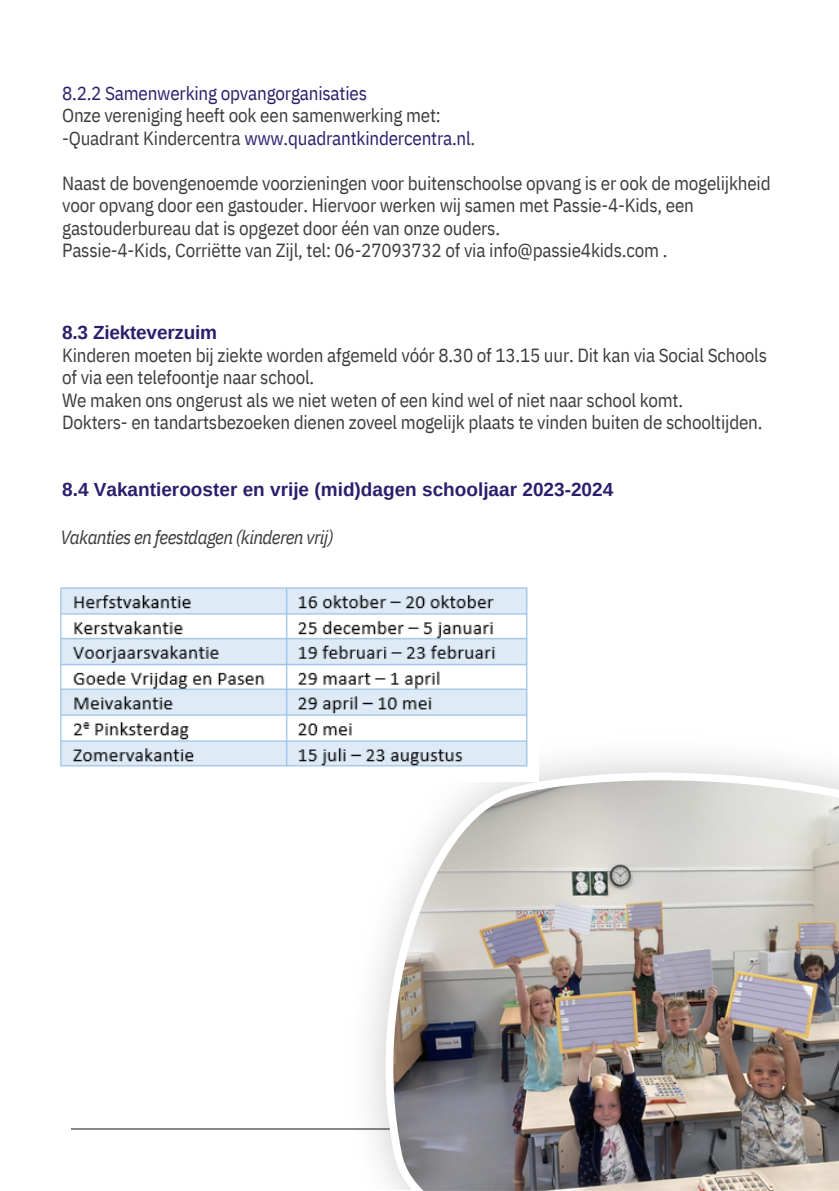
<style>
.page{position:relative;width:839px;height:1191px;background:#fff}
.page>*{position:absolute;margin:0;border:0;box-sizing:border-box;transform-origin:0 0}
.t1{font:19px/22.4px "IBM Plex Sans Cond";letter-spacing:-.01em;color:#3c3c3b}
.t2{font:19px "IBM Plex Sans Cond";letter-spacing:-.01em;color:#291f6c}
.t3{font:700 19px "Arimo";color:#291f6c}
.t4{font:italic 19px "IBM Plex Sans Cond";letter-spacing:-.035em;color:#3c3c3b}
.s1{color:#3c3c3b}
</style>
<div class="page">
<hr style="left:71px;top:1129px;width:711px;height:1px;background:#878787">
<img style="left:362px;top:773px;width:476px;height:418px">
<img style="left:60px;top:587px;width:478px;height:195px">
<p class="t2" style="left:62px;top:80px;width:306px">8.2.2 Samenwerking opvangorganisaties</p>
<p class="t1" style="left:62px;top:104px;width:380px">Onze vereniging heeft ook een samenwerking met:</p>
<p class="t2" style="left:62px;top:125px;width:414px"><span class="s1">-Quadrant Kindercentra</span> www.quadrantkindercentra.nl<span class="s1">.</span></p>
<p class="t1" style="left:62px;top:171px;width:710px">Naast de bovengenoemde voorzieningen voor buitenschoolse opvang is er ook de mogelijkheid voor opvang door een gastouder. Hiervoor werken wij samen met Passie-4-Kids, een gastouderbureau dat is opgezet door één van onze ouders.</p>
<p class="t1" style="left:62px;top:239px;width:606px">Passie-4-Kids, Corriëtte van Zijl, tel: 06-27093732 of via info@passie4kids.com .</p>
<p class="t3" style="left:62px;top:322px;width:156px">8.3 Ziekteverzuim</p>
<p class="t1" style="left:62px;top:344px;width:706px">Kinderen moeten bij ziekte worden afgemeld vóór 8.30 of 13.15 uur. Dit kan via Social Schools of via een telefoontje naar school.</p>
<p class="t1" style="left:62px;top:389px;width:622px">We maken ons ongerust als we niet weten of een kind wel of niet naar school komt.</p>
<p class="t1" style="left:62px;top:411px;width:701px">Dokters- en tandartsbezoeken dienen zoveel mogelijk plaats te vinden buiten de schooltijden.</p>
<p class="t3" style="left:62px;top:479px;width:552px">8.4 Vakantierooster en vrije (mid)dagen schooljaar 2023-2024</p>
<p class="t4" style="left:61px;top:525px;width:274px">Vakanties en feestdagen (kinderen vrij)</p>
</div>
